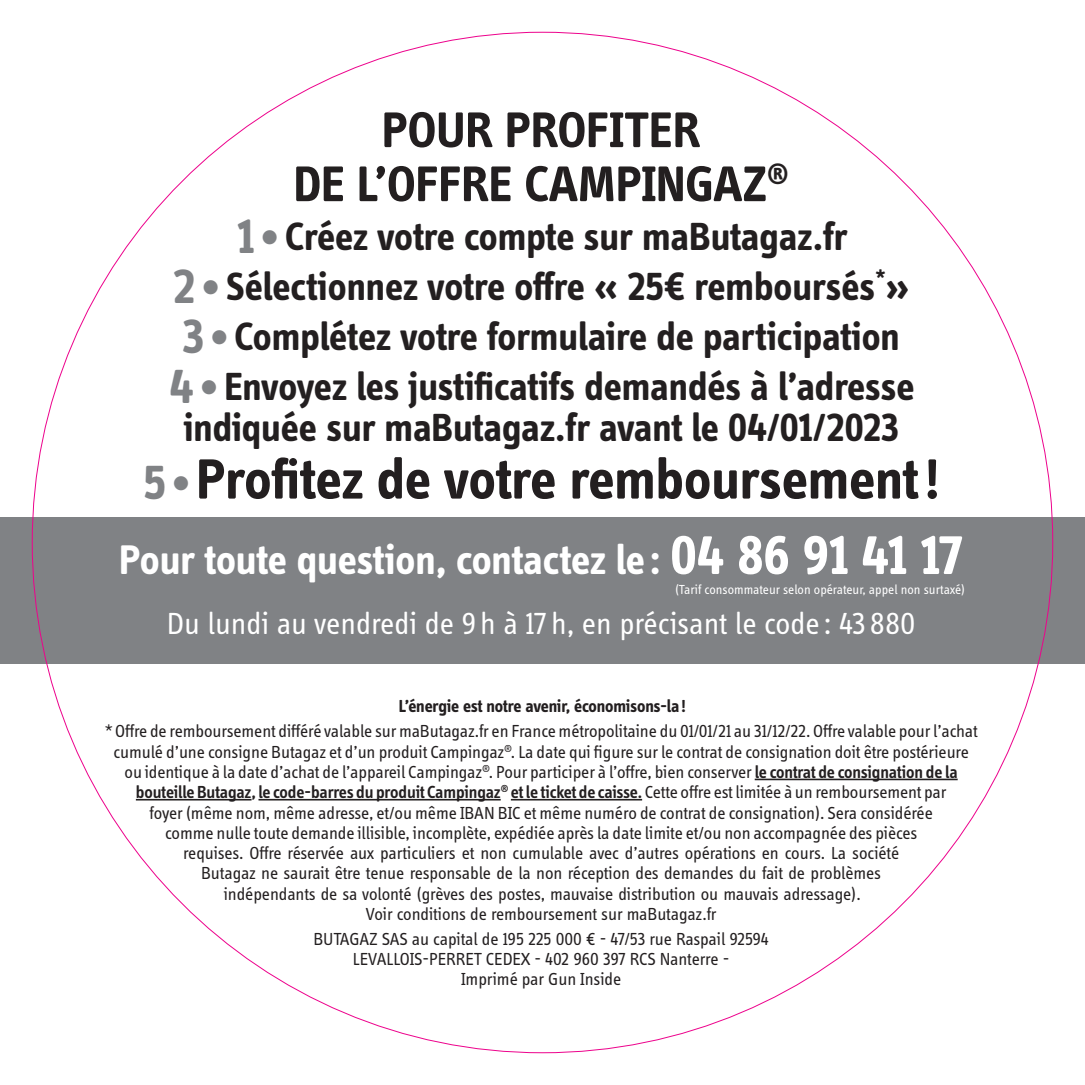
<style>
.page{position:relative;width:1085px;height:1085px;background:#fff}
.page>*{position:absolute;margin:0;border:0;box-sizing:border-box;transform-origin:0 0}
.t1{font:700 58.5px "Info Display OT";letter-spacing:-.005em;color:#231f20}
.t2{font:700 51.75px/54px "Info Display OT";color:#231f20;text-align:center}
.t3{font:700 42.75px "Info Display OT";letter-spacing:-.005em;color:#fff}
.t4{font:700 40.5px/40.5px "Info Display OT";letter-spacing:-.005em;color:#231f20;text-align:center}
.t5{font:31.5px "Info Display OT";color:#fff}
.t6{font:18px/20.2px "Info Display OT";letter-spacing:-.005em;color:#231f20;text-align:center}
.t7{font:700 18px "Info Display OT";letter-spacing:-.01em;color:#231f20}
.t8{font:13.5px "Info Display OT";color:#fff}
.s1{font-size:49.5px;color:#808285}
.s2{font-size:56.25px}
.s3{font-weight:600}
</style>
<div class="page">
<div style="left:0;top:517px;width:1084px;height:146px;background:#808285"></div>
<hr style="left:754px;top:778px;width:203px;height:2px;background:#231f20">
<hr style="left:136px;top:798px;width:115px;height:2px;background:#231f20">
<hr style="left:258px;top:798px;width:242px;height:2px;background:#231f20">
<hr style="left:511px;top:798px;width:131px;height:2px;background:#231f20">
<p class="t2" style="left:293px;top:102px;width:496px">POUR PROFITER<br>DE L’OFFRE CAMPINGAZ<sup>®</sup></p>
<p class="t4" style="left:237px;top:215px;width:612px"><span class="s1">1•</span> Créez votre compte sur maButagaz.fr</p>
<p class="t4" style="left:173px;top:265px;width:738px"><span class="s1">2 •</span> Sélectionnez votre offre « 25€ remboursés<sup>*</sup>»</p>
<p class="t4" style="left:182px;top:315px;width:718px"><span class="s1">3 •</span> Complétez votre formulaire de participation</p>
<p class="t4" style="left:170px;top:365px;width:746px"><span class="s1">4 •</span> Envoyez les justificatifs demandés à l’adresse indiquée sur maButagaz.fr avant le 04/01/2023</p>
<p class="t1" style="left:143px;top:443px;width:797px"><span class="s1">5 •</span>Profitez de votre remboursement!</p>
<p class="t3" style="left:119px;top:533px;width:845px">Pour toute question, contactez le : <span class="s2">04 86 91 41 17</span></p>
<p class="t8" style="left:675px;top:581px;width:291px">(Tarif consommateur selon opérateur, appel non surtaxé)</p>
<p class="t5" style="left:167px;top:604px;width:750px">Du lundi au vendredi de 9 h à 17 h, en précisant le code : 43 880</p>
<p class="t7" style="left:398px;top:695px;width:288px">L’énergie est notre avenir, économisons-la !</p>
<p class="t6" style="left:104px;top:720px;width:875px">*Offre de remboursement différé valable sur maButagaz.fr en France métropolitaine du 01/01/21 au 31/12/22. Offre valable pour l’achat cumulé d’une consigne Butagaz et d’un produit Campingaz<sup>®</sup>. La date qui figure sur le contrat de consignation doit être postérieure ou identique à la date d’achat de l’appareil Campingaz<sup>®</sup>. Pour participer à l’offre, bien conserver <span class="s3">le contrat de consignation de la bouteille Butagaz, le code-barres du produit Campingaz</span><sup>®</sup> <span class="s3">et le ticket de caisse.</span> Cette offre est limitée à un remboursement par<br>foyer (même nom, même adresse, et/ou même IBAN BIC et même numéro de contrat de consignation). Sera considérée<br>comme nulle toute demande illisible, incomplète, expédiée après la date limite et/ou non accompagnée des pièces<br>requises. Offre réservée aux particuliers et non cumulable avec d’autres opérations en cours. La société<br>Butagaz ne saurait être tenue responsable de la non réception des demandes du fait de problèmes<br>indépendants de sa volonté (grèves des postes, mauvaise distribution ou mauvais adressage).<br>Voir conditions de remboursement sur maButagaz.fr</p>
<p class="t6" style="left:313px;top:928px;width:457px">BUTAGAZ SAS au capital de 195 225 000 € - 47/53 rue Raspail 92594<br>LEVALLOIS-PERRET CEDEX - 402 960 397 RCS Nanterre -<br>Imprimé par Gun Inside</p>
</div>
